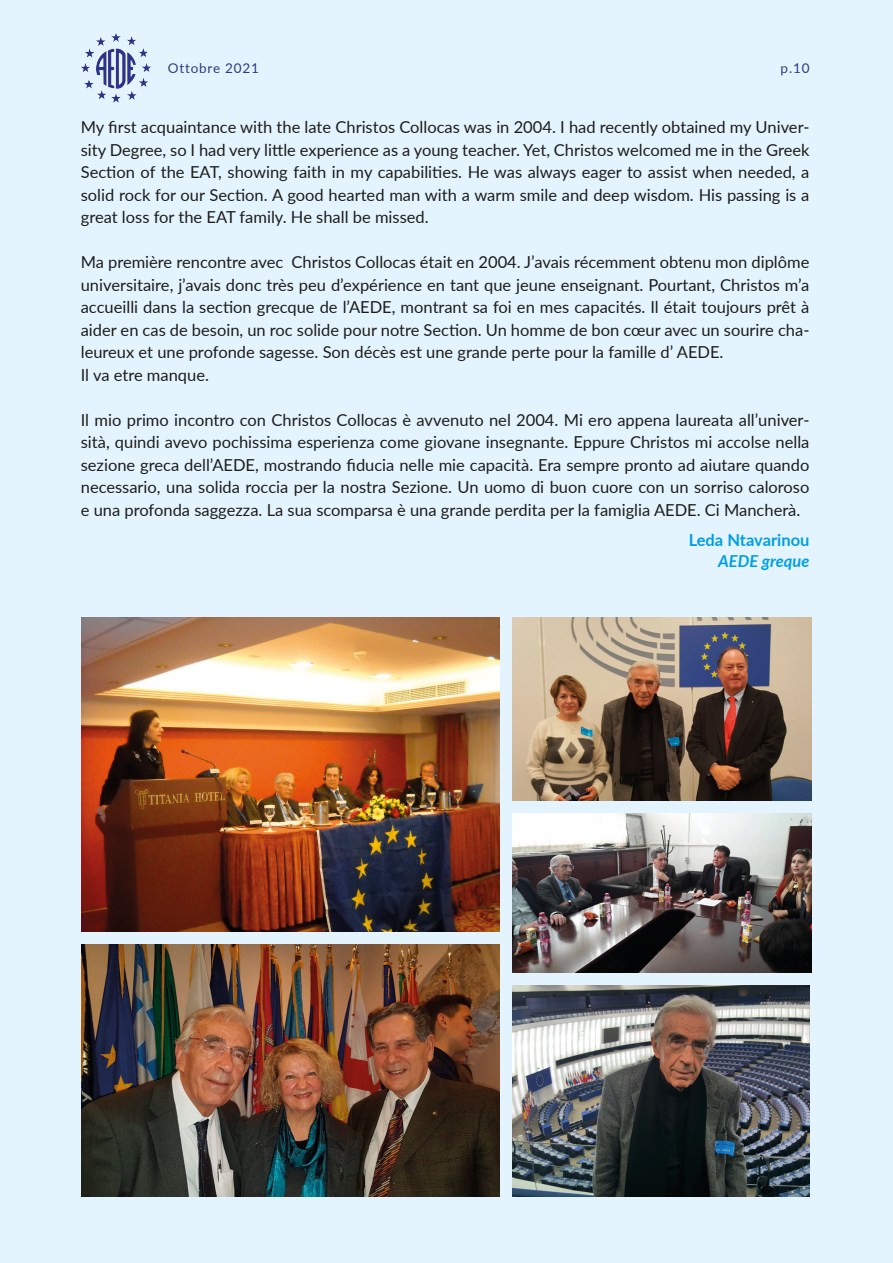
<style>
.page{position:relative;width:893px;height:1263px;background:#e4f4fe}
.page>*{position:absolute;margin:0;border:0;box-sizing:border-box;transform-origin:0 0}
.t1{font:16.5px/22.5px "Lato";color:#1d1d1b;text-align:justify}
.t2{font:700 16.5px "Lato";color:#009fe3}
.t3{font:italic 700 16.5px "Lato";color:#009fe3}
.t4{font:13.5px "Lato";letter-spacing:.06em;color:#313881}
</style>
<div class="page">
<img style="left:81px;top:33px;width:70px;height:70px">
<img style="left:512px;top:985px;width:297px;height:212px">
<img style="left:512px;top:813px;width:300px;height:159px">
<img style="left:81px;top:618px;width:419px;height:314px">
<img style="left:81px;top:945px;width:419px;height:252px">
<img style="left:512px;top:618px;width:300px;height:182px">
<p class="t4" style="left:168px;top:59px;width:93px">Ottobre 2021</p>
<p class="t4" style="left:781px;top:59px;width:30px">p.10</p>
<p class="t1" style="left:81px;top:115px;width:730px">My first acquaintance with the late Christos Collocas was in 2004. I had recently obtained my Univer&shy;sity Degree, so I had very little experience as a young teacher. Yet, Christos welcomed me in the Greek Section of the EAT, showing faith in my capabilities. He was always eager to assist when needed, a solid rock for our Section. A good hearted man with a warm smile and deep wisdom. His passing is a great loss for the EAT family. He shall be missed.</p>
<p class="t1" style="left:81px;top:250px;width:730px">Ma première rencontre avec Christos Collocas était en 2004. J’avais récemment obtenu mon diplôme universitaire, j’avais donc très peu d’expérience en tant que jeune enseignant. Pourtant, Christos m’a accueilli dans la section grecque de l’AEDE, montrant sa foi en mes capacités. Il était toujours prêt à aider en cas de besoin, un roc solide pour notre Section. Un homme de bon cœur avec un sourire cha&shy;leureux et une profonde sagesse. Son décès est une grande perte pour la famille d’ AEDE.</p>
<p class="t1" style="left:81px;top:363px;width:130px">Il va etre manque.</p>
<p class="t1" style="left:81px;top:408px;width:730px">Il mio primo incontro con Christos Collocas è avvenuto nel 2004. Mi ero appena laureata all’univer&shy;sità, quindi avevo pochissima esperienza come giovane insegnante. Eppure Christos mi accolse nella sezione greca dell’AEDE, mostrando fiducia nelle mie capacità. Era sempre pronto ad aiutare quando necessario, una solida roccia per la nostra Sezione. Un uomo di buon cuore con un sorriso caloroso e una profonda saggezza. La sua scomparsa è una grande perdita per la famiglia AEDE. Ci Mancherà.</p>
<p class="t2" style="left:689px;top:528px;width:122px">Leda Ntavarinou</p>
<p class="t3" style="left:718px;top:549px;width:93px">AEDE greque</p>
</div>
